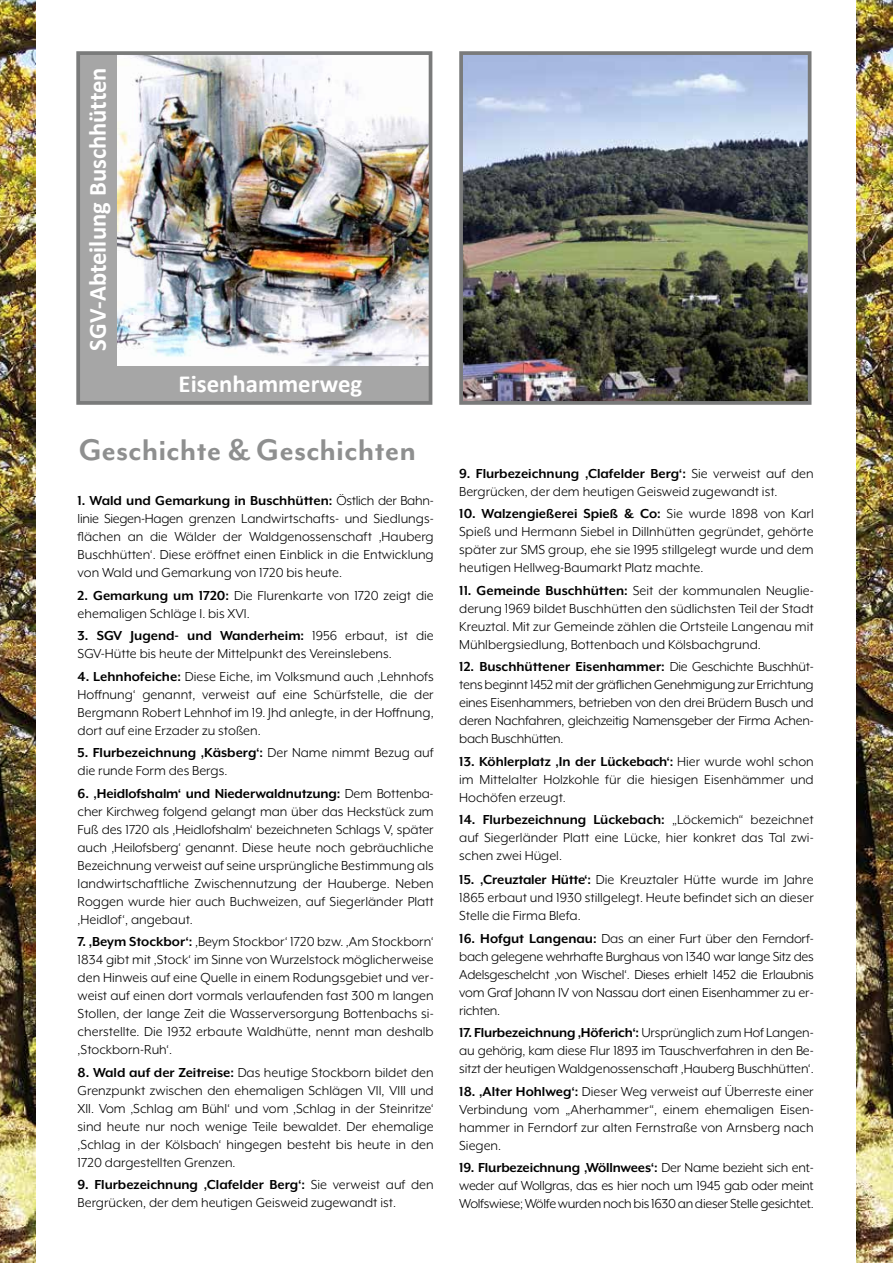
<style>
.page{position:relative;width:893px;height:1263px;background:#fff}
.page>*{position:absolute;margin:0;border:0;box-sizing:border-box;transform-origin:0 0}
.t1{font:700 34.5px "Mr Eaves Mod OT";color:#7a7b7b}
.t2{font:700 24.75px "Calibri";letter-spacing:-.005em;color:#fff}
.t3{font:700 24.6px "Calibri";color:#fff}
.t4{font:15px/18px "Mr Eaves XL Mod OT";color:#000;text-align:justify}
.s1{font-weight:700}
</style>
<div class="page">
<div style="left:79px;top:53px;width:352px;height:350px;background:#a6a6a6"></div>
<img style="left:117px;top:56px;width:310px;height:310px">
<div style="left:76px;top:51px;width:356px;height:354px;border:4px solid #7a7b7b"></div>
<img style="left:464px;top:56px;width:342px;height:344px">
<div style="left:459px;top:51px;width:352px;height:354px;border:4px solid #7a7b7b"></div>
<img style="left:0;top:0;width:35px;height:1263px">
<img style="left:857px;top:0;width:36px;height:1263px">
<h2 class="t2" style="left:80px;top:350px;width:284px;rotate:-90deg">SGV-Abteilung Buschhütten</h2>
<h3 class="t3" style="left:179px;top:366px;width:185px">Eisenhammerweg</h3>
<h1 class="t1" style="left:78px;top:431px;width:339px">Geschichte &amp; Geschichten</h1>
<p class="t4" style="left:78px;top:492px;width:358px"><span class="s1">1. Wald und Gemarkung in Buschhütten:</span> Östlich der Bahn&shy;linie Siegen-Hagen grenzen Landwirtschafts- und Siedlungs&shy;flächen an die Wälder der Waldgenossenschaft ‚Hauberg Buschhütten‘. Diese eröffnet einen Einblick in die Entwicklung von Wald und Gemarkung von 1720 bis heute.</p>
<p class="t4" style="left:78px;top:586px;width:358px"><span class="s1">2. Gemarkung um 1720:</span> Die Flurenkarte von 1720 zeigt die ehemaligen Schläge I. bis XVI.</p>
<p class="t4" style="left:78px;top:627px;width:358px"><span class="s1">3. SGV Jugend- und Wanderheim:</span> 1956 erbaut, ist die<br>SGV-Hütte bis heute der Mittelpunkt des Vereinslebens.</p>
<p class="t4" style="left:78px;top:667px;width:358px"><span class="s1">4. Lehnhofeiche:</span> Diese Eiche, im Volksmund auch ‚Lehnhofs Hoffnung‘ genannt, verweist auf eine Schürfstelle, die der Bergmann Robert Lehnhof im 19. Jhd anlegte, in der Hoffnung, dort auf eine Erzader zu stoßen.</p>
<p class="t4" style="left:78px;top:744px;width:358px"><span class="s1">5. Flurbezeichnung ‚Käsberg‘:</span> Der Name nimmt Bezug auf die runde Form des Bergs.</p>
<p class="t4" style="left:78px;top:784px;width:358px"><span class="s1">6. ‚Heidlofshalm‘ und Niederwaldnutzung:</span> Dem Bottenba&shy;cher Kirchweg folgend gelangt man über das Heckstück zum Fuß des 1720 als ‚Heidlofshalm‘ bezeichneten Schlags V, später auch ‚Heilofsberg‘ genannt. Diese heute noch gebräuchliche Bezeichnung verweist auf seine ursprüngliche Bestimmung als landwirtschaftliche Zwischennutzung der Hauberge. Neben Roggen wurde hier auch Buchweizen, auf Siegerländer Platt ‚Heidlof‘, angebaut.</p>
<p class="t4" style="left:78px;top:933px;width:358px"><span class="s1">7. ‚Beym Stockbor‘:</span> ‚Beym Stockbor‘ 1720 bzw. ‚Am Stockborn‘ 1834 gibt mit ‚Stock‘ im Sinne von Wurzelstock möglicherweise den Hinweis auf eine Quelle in einem Rodungsgebiet und ver&shy;weist auf einen dort vormals verlaufenden fast 300 m langen Stollen, der lange Zeit die Wasserversorgung Bottenbachs si&shy;cherstellte. Die 1932 erbaute Waldhütte, nennt man deshalb ‚Stockborn-Ruh‘.</p>
<p class="t4" style="left:78px;top:1063px;width:358px"><span class="s1">8. Wald auf der Zeitreise:</span> Das heutige Stockborn bildet den Grenzpunkt zwischen den ehemaligen Schlägen VII, VIII und XII. Vom ‚Schlag am Bühl‘ und vom ‚Schlag in der Steinritze‘ sind heute nur noch wenige Teile bewaldet. Der ehemalige ‚Schlag in der Kölsbach‘ hingegen besteht bis heute in den 1720 dargestellten Grenzen.</p>
<p class="t4" style="left:78px;top:1176px;width:358px"><span class="s1">9. Flurbezeichnung ‚Clafelder Berg‘:</span> Sie verweist auf den<br>Bergrücken, der dem heutigen Geisweid zugewandt ist.</p>
<p class="t4" style="left:459px;top:464px;width:356px"><span class="s1">9. Flurbezeichnung ‚Clafelder Berg‘:</span> Sie verweist auf den<br>Bergrücken, der dem heutigen Geisweid zugewandt ist.</p>
<p class="t4" style="left:459px;top:505px;width:356px"><span class="s1">10. Walzengießerei Spieß &amp; Co:</span> Sie wurde 1898 von Karl Spieß und Hermann Siebel in Dillnhütten gegründet, gehörte später zur SMS group, ehe sie 1995 stillgelegt wurde und dem heutigen Hellweg-Baumarkt Platz machte.</p>
<p class="t4" style="left:459px;top:581px;width:356px"><span class="s1">11. Gemeinde Buschhütten:</span> Seit der kommunalen Neuglie&shy;derung 1969 bildet Buschhütten den südlichsten Teil der Stadt Kreuztal. Mit zur Gemeinde zählen die Ortsteile Langenau mit Mühlbergsiedlung, Bottenbach und Kölsbachgrund.</p>
<p class="t4" style="left:459px;top:658px;width:356px"><span class="s1">12. Buschhüttener Eisenhammer:</span> Die Geschichte Buschhüt&shy;tens beginnt 1452 mit der gräflichen Genehmigung zur Errichtung eines Eisenhammers, betrieben von den drei Brüdern Busch und deren Nachfahren, gleichzeitig Namensgeber der Firma Achen&shy;bach Buschhütten.</p>
<p class="t4" style="left:459px;top:752px;width:356px"><span class="s1">13. Köhlerplatz ‚In der Lückebach‘:</span> Hier wurde wohl schon im Mittelalter Holzkohle für die hiesigen Eisenhämmer und Hochöfen erzeugt.</p>
<p class="t4" style="left:459px;top:811px;width:356px"><span class="s1">14. Flurbezeichnung Lückebach:</span> „Löckemich“ bezeichnet auf Siegerländer Platt eine Lücke, hier konkret das Tal zwi&shy;schen zwei Hügel.</p>
<p class="t4" style="left:459px;top:871px;width:356px"><span class="s1">15. ‚Creuztaler Hütte‘:</span> Die Kreuztaler Hütte wurde im Jahre 1865 erbaut und 1930 stillgelegt. Heute befindet sich an dieser Stelle die Firma Blefa.</p>
<p class="t4" style="left:459px;top:929px;width:356px"><span class="s1">16. Hofgut Langenau:</span> Das an einer Furt über den Ferndorf&shy;bach gelegene wehrhafte Burghaus von 1340 war lange Sitz des Adelsgeschelcht ‚von Wischel‘. Dieses erhielt 1452 die Erlaubnis vom Graf Johann IV von Nassau dort einen Eisenhammer zu er&shy;richten.</p>
<p class="t4" style="left:459px;top:1024px;width:356px"><span class="s1">17. Flurbezeichnung ‚Höferich‘:</span> Ursprünglich zum Hof Langen&shy;au gehörig, kam diese Flur 1893 im Tauschverfahren in den Be&shy;sitzt der heutigen Waldgenossenschaft ‚Hauberg Buschhütten‘.</p>
<p class="t4" style="left:459px;top:1082px;width:356px"><span class="s1">18. ‚Alter Hohlweg‘:</span> Dieser Weg verweist auf Überreste einer Verbindung vom „Aherhammer“, einem ehemaligen Eisen&shy;hammer in Ferndorf zur alten Fernstraße von Arnsberg nach Siegen.</p>
<p class="t4" style="left:459px;top:1159px;width:356px"><span class="s1">19. Flurbezeichnung ‚Wöllnwees‘:</span> Der Name bezieht sich ent&shy;weder auf Wollgras, das es hier noch um 1945 gab oder meint Wolfswiese; Wölfe wurden noch bis 1630 an dieser Stelle gesichtet.</p>
</div>
